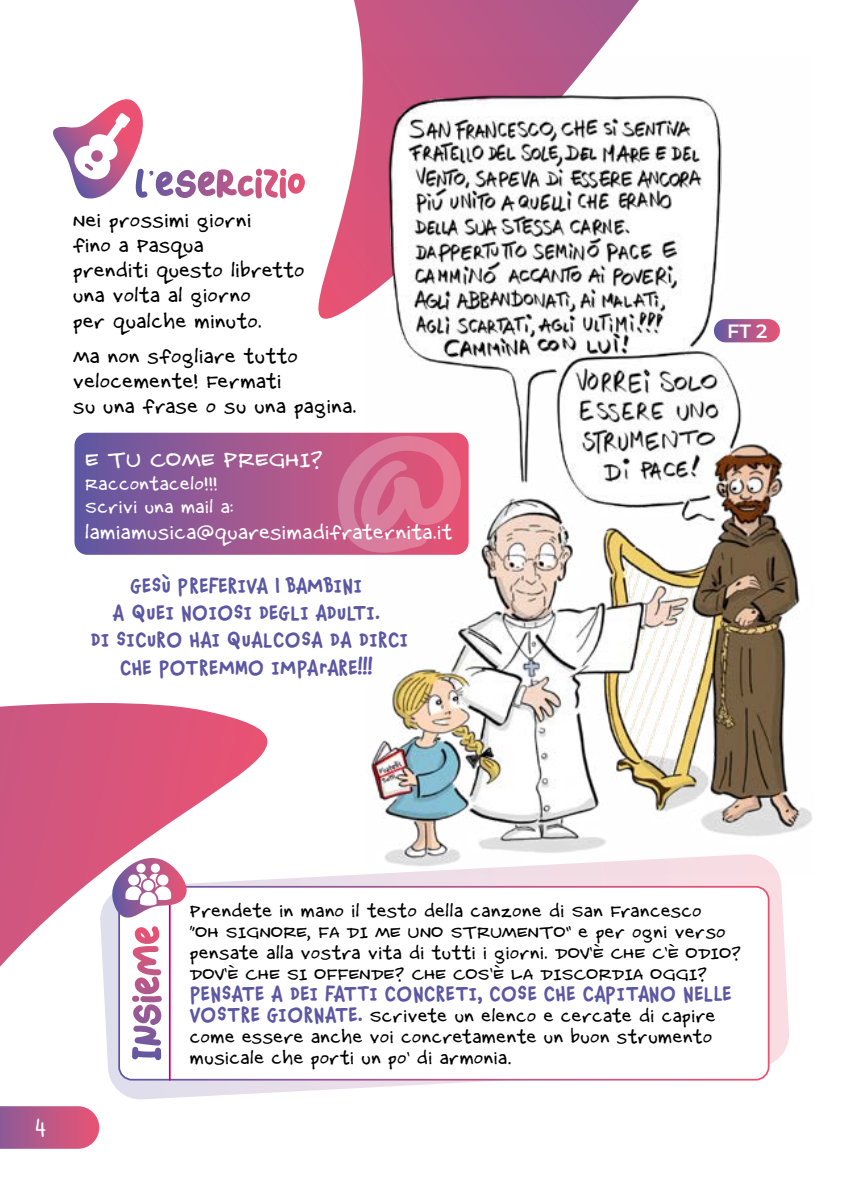
<style>
.page{position:relative;width:844px;height:1191px;background:#fff}
.page>*{position:absolute;margin:0;border:0;box-sizing:border-box;transform-origin:0 0}
.t1{font:100 144.38px "Marker Felt";color:#fff}
.t2{font:26.25px "Lazingonasunnyafternoon";color:#fff}
.t3{font:24.5px "Matt B";color:#fff}
.t4{font:700 22.75px/27.3px "Chauncy Pro";letter-spacing:.015em;color:#5c57a2;text-align:center}
.t5{font:21px/25.2px "Matt B";color:#000}
.t6{font:21px "Matt B";color:#fff}
.t7{font:19.25px/21px "Matt B";color:#000}
.t8{font:19.25px/23.1px "Matt B";color:#fff}
.t9{font:600 19.25px "Montserrat";color:#fff}
.s1{font-family:"Chauncy Pro";font-weight:700;font-size:22.75px;color:#5c57a2}
.s2{font-family:"Minion Pro"}
</style>
<div class="page">
<svg style="left:0;top:1106px;width:99px;height:42px;background:#be5f8c"></svg>
<svg style="left:74px;top:433px;width:292px;height:122px;background:#985a93"></svg>
<svg style="left:103px;top:873px;width:686px;height:227px"></svg>
<div style="left:119px;top:886px;width:649px;height:193px;background:#fff;border-radius:13px"></div>
<div style="left:118px;top:886px;width:651px;height:194px;border:2px solid #fff;border-radius:13px"></div>
<svg style="left:286px;top:0;width:353px;height:319px"></svg>
<img style="left:366px;top:56px;width:446px;height:817px">
<svg style="left:0;top:703px;width:376px;height:263px"></svg>
<svg style="left:53px;top:99px;width:233px;height:100px"></svg>
<svg style="left:132px;top:926px;width:31px;height:111px"></svg>
<hr style="left:169px;top:887px;width:2px;height:193px;background:#fff">
<div style="left:713px;top:319px;width:66px;height:23px;background:linear-gradient(to right,#6b63a9,#e55174);border-radius:12px"></div>
<svg style="left:110px;top:858px;width:85px;height:60px"></svg>
<p class="t5" style="left:73px;top:209px;width:233px">Nei prossimi giorni<br>fino a Pasqua<br>prenditi questo libretto una volta al giorno<br>per qualche minuto.</p>
<p class="t5" style="left:73px;top:345px;width:285px">Ma non sfogliare tutto velocemente! Fermati<br>su una frase o su una pagina.</p>
<h1 class="t1" style="left:334px;top:382px;width:132px">@</h1>
<p class="t3" style="left:85px;top:447px;width:240px">E TU COME PREGHI?</p>
<p class="t8" style="left:85px;top:474px;width:150px">Raccontacelo!!!<br>Scrivi una mail a:</p>
<p class="t6" style="left:85px;top:521px;width:369px">lamiamusica@quaresimadifraternita.it</p>
<p class="t4" style="left:91px;top:571px;width:318px">GESÙ PREFERIVA I BAMBINI<br>A QUEI NOIOSI DEGLI ADULTI.<br>DI SICURO HAI QUALCOSA DA DIRCI<br>CHE POTREMMO IMPArARE!!!</p>
<p class="t9" style="left:726px;top:317px;width:42px">FT 2</p>
<h2 class="t2" style="left:36px;top:1112px;width:11px">4</h2>
<p class="t7" style="left:189px;top:902px;width:553px">Prendete in mano il testo della canzone di San Francesco<br>“OH SIGNORE, FA DI ME UNO STRUMENTO” e per ogni verso pensate alla vostra vita di tutti i giorni. DOV’È CHE C’È ODIO?<br>DOV’È CHE SI OFFENDE? CHE COS’È LA DISCORDIA OGGI?</p>
<p class="t4" style="left:190px;top:979px;width:543px">PENSATE A DEI FATTI CONCRETI, COSE CHE CAPITANO NELLE</p>
<p class="t7" style="left:189px;top:1007px;width:527px"><span class="s1">VOSTRE GIORNATE.</span> Scrivete un elenco e cercate di capire come essere anche voi concretamente un buon strumento musicale che porti un po’ di armonia<span class="s2">.</span></p>
</div>
